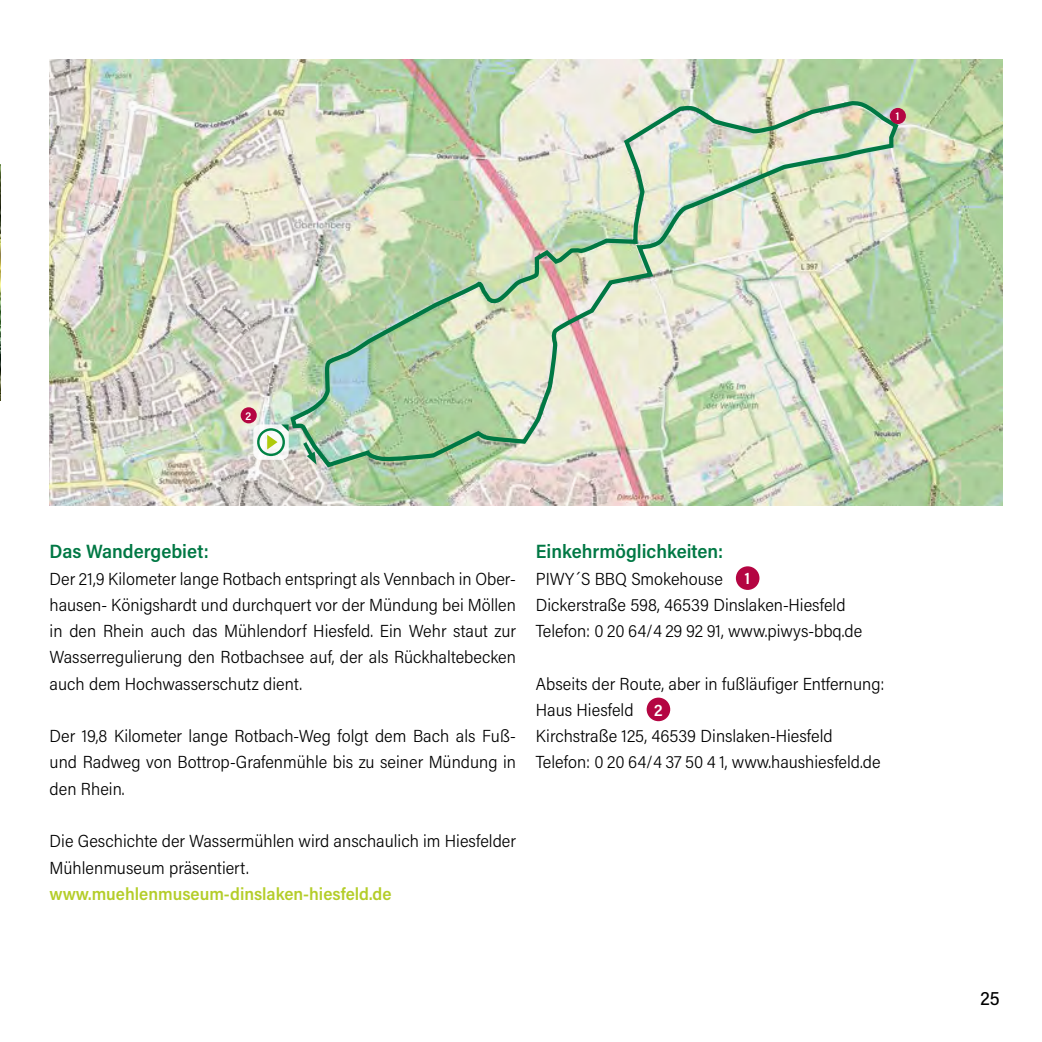
<style>
.page{position:relative;width:1042px;height:1042px;background:#fff}
.page>*{position:absolute;margin:0;border:0;box-sizing:border-box;transform-origin:0 0}
.Wandergebiet_Einkehr{font:600 19.25px "Acumin Pro Semi Cond";color:#007844}
.t1{font:500 19.25px "Acumin Pro Semi Cond";color:#000}
.Fließtext_RFB{font:300 17.5px/26.2px "Acumin Pro Semi Cond";color:#000;text-align:justify}
.Öffnungszeiten{font:300 17.5px "Acumin Pro Semi Cond";color:#000}
.Web_Adresse_RFB{font:600 17.5px "Acumin Pro Semi Cond";color:#b4cd29}
.Fließtext_RFB-2{font:600 16.62px "Acumin Pro Semi Cond";color:#fff}
.Fließtext_RFB-3{font:600 11.38px "Acumin Pro Semi Cond";color:#fff}
</style>
<div class="page">
<img style="left:50px;top:60px;width:952px;height:446px">
<img style="left:289px;top:102px;width:612px;height:368px">
<img style="left:0;top:165px;width:1px;height:236px">
<div style="left:736px;top:566px;width:23px;height:24px;background:#b40542;border-radius:50%"></div>
<div style="left:646px;top:697px;width:24px;height:24px;background:#b40542;border-radius:50%"></div>
<svg style="left:253px;top:424px;width:36px;height:36px"></svg>
<div style="left:241px;top:407px;width:16px;height:16px;background:#b40542;border-radius:50%"></div>
<svg style="left:300px;top:438px;width:17px;height:27px"></svg>
<div style="left:890px;top:108px;width:16px;height:16px;background:#b40542;border-radius:50%"></div>
<p class="Fließtext_RFB-3" style="left:896px;top:108px;width:5px">1</p>
<p class="Fließtext_RFB-3" style="left:246px;top:407px;width:7px">2</p>
<p class="Wandergebiet_Einkehr" style="left:50px;top:538px;width:161px">Das Wandergebiet:</p>
<p class="Fließtext_RFB" style="left:50px;top:565px;width:468px">Der 21,9 Kilometer lange Rotbach entspringt als Vennbach in Ober&shy;hausen- Königshardt und durchquert vor der Mündung bei Möllen in den Rhein auch das Mühlendorf Hiesfeld. Ein Wehr staut zur Wasserregulierung den Rotbachsee auf, der als Rückhaltebecken auch dem Hochwasserschutz dient.</p>
<p class="Fließtext_RFB" style="left:50px;top:722px;width:468px">Der 19,8 Kilometer lange Rotbach-Weg folgt dem Bach als Fuß&shy;und Radweg von Bottrop-Grafenmühle bis zu seiner Mündung in den Rhein.</p>
<p class="Fließtext_RFB" style="left:50px;top:827px;width:468px">Die Geschichte der Wassermühlen wird anschaulich im Hiesfelder<br>Mühlenmuseum präsentiert.</p>
<p class="Web_Adresse_RFB" style="left:50px;top:881px;width:343px">www.muehlenmuseum-dinslaken-hiesfeld.de</p>
<p class="Wandergebiet_Einkehr" style="left:536px;top:538px;width:189px">Einkehrmöglichkeiten:</p>
<p class="Öffnungszeiten" style="left:536px;top:566px;width:188px">PIWY´S BBQ Smokehouse</p>
<p class="Fließtext_RFB-2" style="left:745px;top:567px;width:7px">1</p>
<p class="Öffnungszeiten" style="left:536px;top:593px;width:311px">Dickerstraße 598, 46539 Dinslaken-Hiesfeld</p>
<p class="Öffnungszeiten" style="left:536px;top:619px;width:328px">Telefon: 0 20 64/4 29 92 91, www.piwys-bbq.de</p>
<p class="Öffnungszeiten" style="left:536px;top:671px;width:350px">Abseits der Route, aber in fußläufiger Entfernung:</p>
<p class="Öffnungszeiten" style="left:536px;top:698px;width:99px">Haus Hiesfeld</p>
<p class="Fließtext_RFB-2" style="left:654px;top:698px;width:10px">2</p>
<p class="Öffnungszeiten" style="left:536px;top:724px;width:298px">Kirchstraße 125, 46539 Dinslaken-Hiesfeld</p>
<p class="Öffnungszeiten" style="left:536px;top:750px;width:346px">Telefon: 0 20 64/4 37 50 4 1, www.haushiesfeld.de</p>
<p class="t1" style="left:980px;top:984px;width:21px">25</p>
</div>
